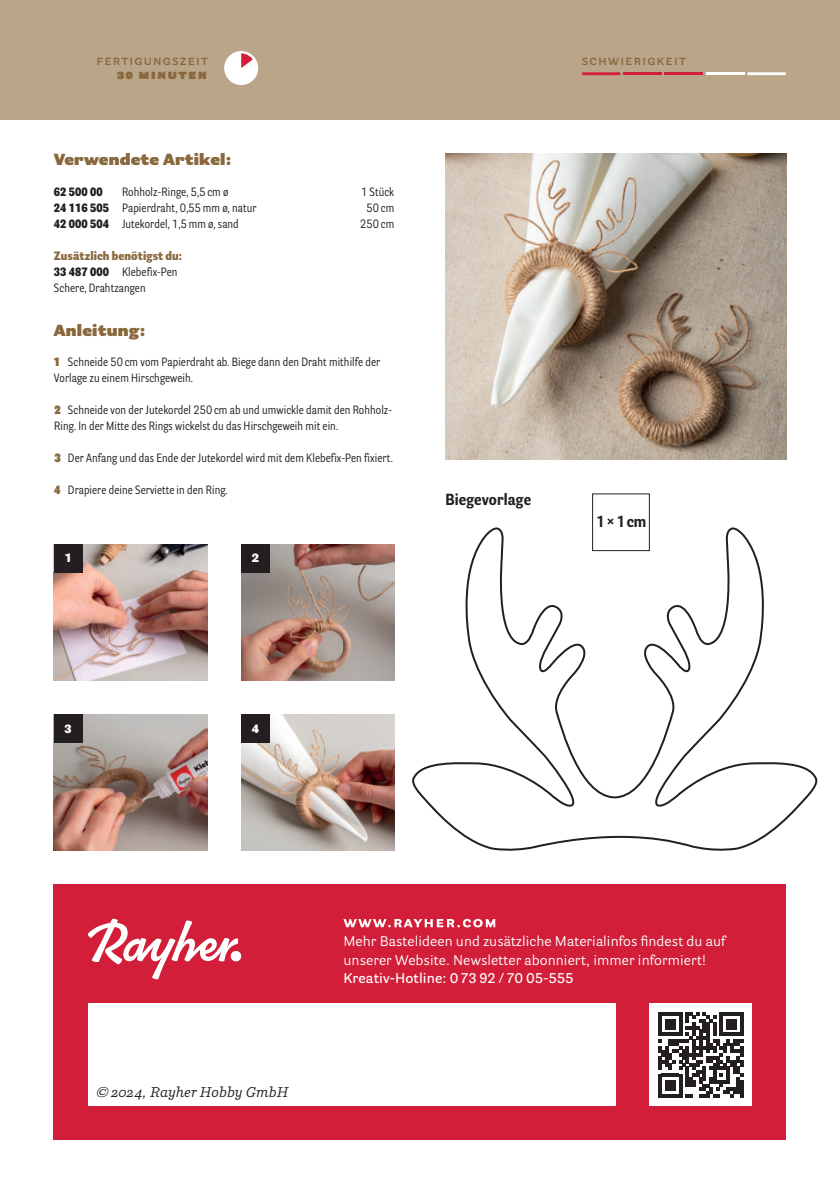
<style>
.page{position:relative;width:840px;height:1191px;background:#fff}
.page>*{position:absolute;margin:0;border:0;box-sizing:border-box;transform-origin:0 0}
.t1{font:900 16px "Parry Grotesque Pro";letter-spacing:.01em;color:#89683d}
.t2{font:700 16px "Parry Grot Con Pro";letter-spacing:.005em;color:#231f20}
.t3{font:14px/18px "Parry Grotesque Pro";letter-spacing:.005em;color:#fff}
.t4{font:600 14px "Parry Grotesque Pro";letter-spacing:.005em;color:#fff}
.t5{font:600 14px "Parry Grotesque Pro";letter-spacing:.08em;color:#89683d}
.t6{font:italic 14px "Parry Pro";letter-spacing:.01em;color:#231f20}
.t7{font:900 14px "Parry Grotesque Pro";letter-spacing:.08em;color:#89683d}
.t8{font:12px/16px "Parry Grot Con Pro";letter-spacing:.005em;color:#231f20}
.t9{font:900 12px "Parry Grot Con Pro";letter-spacing:.005em;color:#231f20}
.t10{font:900 12px "Parry Grotesque Pro";color:#fff}
.s1{font-weight:900}
.s2{font-weight:900;color:#89683d}
</style>
<div class="page">
<div style="left:54px;top:884px;width:731px;height:256px;background:#d21e38"></div>
<div style="left:0;top:0;width:839px;height:119px;background:#baa589"></div>
<div style="left:88px;top:1003px;width:527px;height:103px;background:#fff"></div>
<img style="left:54px;top:544px;width:153px;height:136px">
<img style="left:241px;top:714px;width:153px;height:136px">
<img style="left:54px;top:714px;width:153px;height:136px">
<img style="left:241px;top:544px;width:153px;height:136px">
<div style="left:224px;top:51px;width:34px;height:34px;background:#fff;border-radius:50%"></div>
<svg style="left:241px;top:53px;width:12px;height:15px"></svg>
<svg style="left:581px;top:72px;width:39px;height:3px"></svg>
<hr style="left:622px;top:72px;width:39px;height:3px;background:#d21e38">
<hr style="left:664px;top:72px;width:38px;height:3px;background:#d21e38">
<hr style="left:705px;top:72px;width:39px;height:3px;background:#fff">
<svg style="left:747px;top:72px;width:38px;height:3px"></svg>
<svg style="left:343px;top:919px;width:152px;height:8px"></svg>
<svg style="left:88px;top:918px;width:150px;height:61px"></svg>
<div style="left:230px;top:951px;width:11px;height:10px;background:#fff;border-radius:50%"></div>
<div style="left:649px;top:1003px;width:102px;height:103px;background:#fff"></div>
<svg style="left:658px;top:1012px;width:85px;height:85px"></svg>
<div style="left:54px;top:544px;width:28px;height:29px;background:#231f20"></div>
<div style="left:54px;top:714px;width:28px;height:29px;background:#231f20"></div>
<div style="left:241px;top:544px;width:28px;height:29px;background:#231f20"></div>
<div style="left:241px;top:714px;width:28px;height:29px;background:#231f20"></div>
<img style="left:445px;top:153px;width:340px;height:306px">
<svg style="left:412px;top:526px;width:405px;height:325px"></svg>
<p class="t5" style="left:96px;top:50px;width:111px">fertigungszeit</p>
<p class="t7" style="left:117px;top:63px;width:92px">30 minuten</p>
<h1 class="t1" style="left:54px;top:148px;width:179px">Verwendete Artikel:</h1>
<p class="t9" style="left:54px;top:183px;width:50px">62 500 00</p>
<p class="t8" style="left:122px;top:184px;width:108px">Rohholz-Ringe, 5,5 cm ø</p>
<p class="t8" style="left:361px;top:184px;width:35px">1 Stück</p>
<p class="t8" style="left:54px;top:200px;width:204px"><span class="s1">24 116 505</span> Papierdraht, 0,55 mm ø, natur</p>
<p class="t8" style="left:366px;top:200px;width:29px">50 cm</p>
<p class="t8" style="left:54px;top:216px;width:186px"><span class="s1">42 000 504</span> Jutekordel, 1,5 mm ø, sand</p>
<p class="t8" style="left:360px;top:216px;width:36px">250 cm</p>
<p class="t8" style="left:54px;top:248px;width:130px"><span class="s2">Zusätzlich benötigst du:<br></span><span class="s1">33 487 000</span> Klebefix-Pen<br>Schere, Drahtzangen</p>
<h1 class="t1" style="left:54px;top:318px;width:93px">Anleitung:</h1>
<p class="t8" style="left:54px;top:354px;width:328px"><span class="s2">1</span> Schneide 50 cm vom Papierdraht ab. Biege dann den Draht mithilfe der<br>Vorlage zu einem Hirschgeweih.</p>
<p class="t8" style="left:54px;top:402px;width:339px"><span class="s2">2</span> Schneide von der Jutekordel 250 cm ab und umwickle damit den Rohholz-<br>Ring. In der Mitte des Rings wickelst du das Hirschgeweih mit ein.</p>
<p class="t8" style="left:54px;top:450px;width:340px"><span class="s2">3</span> Der Anfang und das Ende der Jutekordel wird mit dem Klebefix-Pen fixiert.</p>
<p class="t8" style="left:54px;top:482px;width:175px"><span class="s2">4</span> Drapiere deine Serviette in den Ring.</p>
<p class="t10" style="left:65px;top:550px;width:7px">1</p>
<p class="t10" style="left:251px;top:550px;width:9px">2</p>
<p class="t5" style="left:581px;top:50px;width:104px">schwierigkeit</p>
<h1 class="t2" style="left:445px;top:488px;width:87px">Biegevorlage</h1>
<h1 class="t2" style="left:596px;top:511px;width:51px">1 × 1 cm</h1>
<p class="t10" style="left:64px;top:720px;width:9px">3</p>
<p class="t10" style="left:251px;top:720px;width:9px">4</p>
<p class="t6" style="left:96px;top:1082px;width:194px">© 2024, Rayher Hobby GmbH</p>
<p class="t3" style="left:343px;top:932px;width:383px">Mehr Bastelideen und zusätzliche Materialinfos findest du auf unserer Website. Newsletter abonniert, immer informiert!</p>
<p class="t4" style="left:343px;top:967px;width:231px">Kreativ-Hotline: 0 73 92 / 70 05-555</p>
</div>
